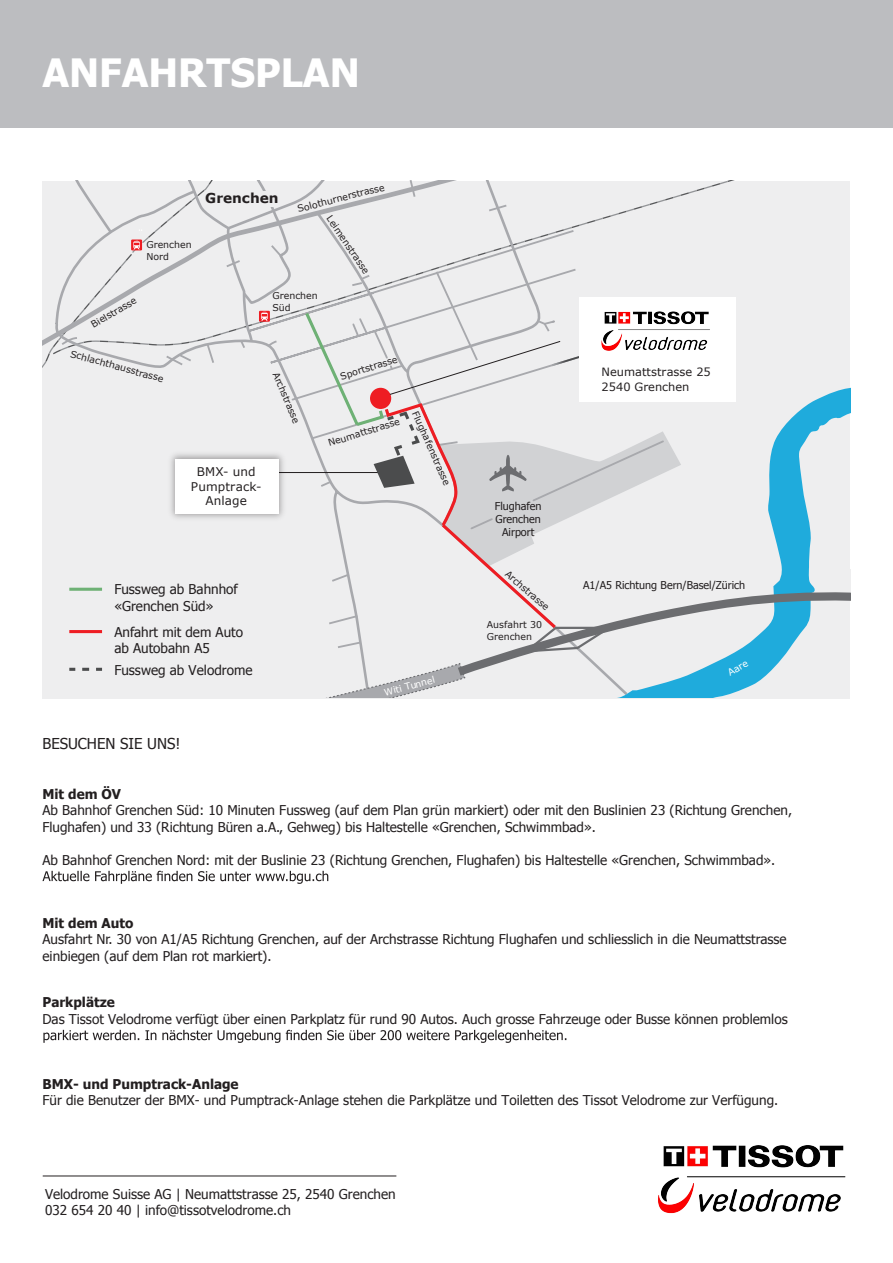
<style>
.page{position:relative;width:893px;height:1263px;background:#fff}
.page>*{position:absolute;margin:0;border:0;box-sizing:border-box;transform-origin:0 0}
.t1{font:700 39px "Tahoma";color:#fff}
.t2{font:15px "Tahoma";color:#231f20}
.t3{font:700 13.65px "Verdana";color:#231f20}
.t4{font:13.5px/16.5px "Tahoma";color:#231f20}
.t5{font:700 13.5px "Tahoma";color:#231f20}
.t6{font:12px/14.4px "Verdana";letter-spacing:.01em;color:#231f20;text-align:center}
.t7{font:11.4px/15.8px "Verdana";color:#231f20}
.t8{font:10.8px/12.9px "Tahoma";color:#231f20;text-align:center}
.t9{font:9.45px/11.2px "Verdana";color:#231f20}
.t10{font:9.45px "Verdana";color:#fff}
.t11{font:9.3px "Verdana";color:#fff}
</style>
<div class="page">
<div style="left:0;top:0;width:893px;height:128px;background:#bcbdc0"></div>
<svg style="left:42px;top:871px;width:286px;height:13px"></svg>
<svg style="left:43px;top:1030px;width:523px;height:13px"></svg>
<svg style="left:43px;top:181px;width:807px;height:517px;background:#e2e6e8"></svg>
<img style="left:658px;top:1145px;width:188px;height:69px">
<img style="left:600px;top:306px;width:111px;height:50px">
<hr style="left:43px;top:1175px;width:353px;height:1px;background:#231f20">
<h1 class="t1" style="left:43px;top:48px;width:319px">ANFAHRTSPLAN</h1>
<p class="t9" style="left:146px;top:239px;width:47px">Grenchen<br>Nord</p>
<p class="t9" style="left:89px;top:320px;width:52px;rotate:-30deg">Bielstrasse</p>
<p class="t9" style="left:72px;top:348px;width:98px;rotate:15deg">Schlachthausstrasse</p>
<p class="t3" style="left:205px;top:189px;width:75px">Grenchen</p>
<p class="t9" style="left:296px;top:203px;width:91px;rotate:-14deg">Solothurnerstrasse</p>
<p class="t9" style="left:334px;top:213px;width:69px;rotate:56deg">Leimenstrasse</p>
<p class="t9" style="left:273px;top:290px;width:47px">Grenchen<br>Süd</p>
<p class="t9" style="left:281px;top:370px;width:56px;rotate:67deg">Archstrasse</p>
<p class="t9" style="left:339px;top:371px;width:61px;rotate:-17deg">Sportstrasse</p>
<p class="t9" style="left:327px;top:437px;width:76px;rotate:-17deg">Neumattstrasse</p>
<p class="t6" style="left:191px;top:464px;width:72px">BMX- und<br>Pumptrack-<br>Anlage</p>
<p class="t9" style="left:420px;top:409px;width:81px;rotate:66deg">Flughafenstrasse</p>
<p class="t4" style="left:114px;top:581px;width:125px">Fussweg ab Bahnhof «Grenchen Süd»</p>
<p class="t4" style="left:114px;top:623px;width:130px">Anfahrt mit dem Auto ab Autobahn A5</p>
<p class="t4" style="left:114px;top:661px;width:140px">Fussweg ab Velodrome</p>
<p class="t11" style="left:383px;top:686px;width:54px;rotate:-14deg">Witi Tunnel</p>
<p class="t7" style="left:602px;top:363px;width:111px">Neumattstrasse 25<br>2540 Grenchen</p>
<p class="t8" style="left:495px;top:500px;width:48px">Flughafen<br>Grenchen<br>Airport</p>
<p class="t9" style="left:510px;top:568px;width:56px;rotate:41deg">Archstrasse</p>
<p class="t9" style="left:487px;top:618px;width:57px;line-height:12px">Ausfahrt 30<br>Grenchen</p>
<p class="t8" style="left:583px;top:578px;width:164px">A1/A5 Richtung Bern/Basel/Zürich</p>
<p class="t10" style="left:725px;top:667px;width:23px;rotate:-29deg">Aare</p>
<p class="t2" style="left:43px;top:734px;width:139px">BESUCHEN SIE UNS!</p>
<p class="t5" style="left:43px;top:785px;width:80px">Mit dem ÖV</p>
<p class="t4" style="left:42px;top:801px;width:751px">Ab Bahnhof Grenchen Süd: 10 Minuten Fussweg (auf dem Plan grün markiert) oder mit den Buslinien 23 (Richtung Grenchen,<br>Flughafen) und 33 (Richtung Büren a.A., Gehweg) bis Haltestelle «Grenchen, Schwimmbad».</p>
<p class="t4" style="left:42px;top:851px;width:734px">Ab Bahnhof Grenchen Nord: mit der Buslinie 23 (Richtung Grenchen, Flughafen) bis Haltestelle «Grenchen, Schwimmbad».</p>
<p class="t5" style="left:43px;top:914px;width:92px">Mit dem Auto</p>
<p class="t4" style="left:43px;top:930px;width:746px">Ausfahrt Nr. 30 von A1/A5 Richtung Grenchen, auf der Archstrasse Richtung Flughafen und schliesslich in die Neumattstrasse einbiegen (auf dem Plan rot markiert).</p>
<p class="t5" style="left:43px;top:993px;width:74px">Parkplätze</p>
<p class="t4" style="left:43px;top:1010px;width:747px">Das Tissot Velodrome verfügt über einen Parkplatz für rund 90 Autos. Auch grosse Fahrzeuge oder Busse können problemlos</p>
<p class="t5" style="left:43px;top:1075px;width:198px">BMX- und Pumptrack-Anlage</p>
<p class="t4" style="left:43px;top:1092px;width:737px">Für die Benutzer der BMX- und Pumptrack-Anlage stehen die Parkplätze und Toiletten des Tissot Velodrome zur Verfügung.</p>
<p class="t4" style="left:45px;top:1185px;width:352px">Velodrome Suisse AG | Neumattstrasse 25, 2540 Grenchen<br>032 654 20 40 | info@tissotvelodrome.ch</p>
</div>
